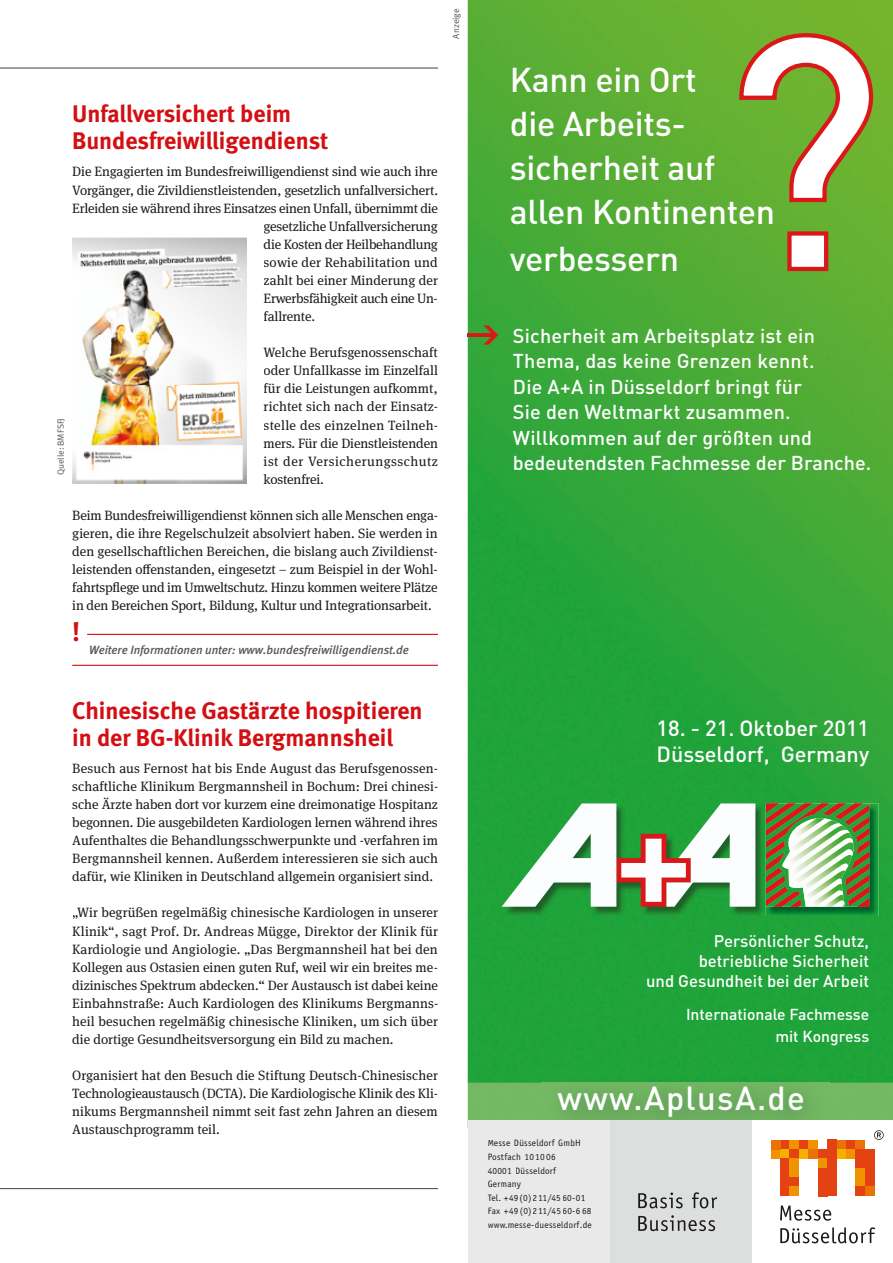
<style>
.page{position:relative;width:893px;height:1263px;background:#fff}
.page>*{position:absolute;margin:0;border:0;box-sizing:border-box;transform-origin:0 0}
.t1{font:500 34.05px/44.7px "DIN";letter-spacing:-.01em;color:#fff}
.t2{font:500 33px "DIN";letter-spacing:.04em;color:#fff}
.t3{font:700 27px "DGUV Meta";color:#d40f14}
.t4{font:700 24px/27px "DGUV Meta";color:#d40f14}
.t5{font:500 21.75px/26.1px "DIN";color:#fff}
.t6{font:500 19.8px/25.5px "DIN";letter-spacing:.01em;color:#fff}
.t7{font:500 16.65px/20px "DIN";color:#fff;text-align:right}
.t8{font:500 15.75px/22.2px "DIN";color:#fff;text-align:right}
.t9{font:13.5px/18px "DGUV Meta Serif";letter-spacing:-.01em;color:#1a1a18;text-align:justify}
.t10{font:13.5px "DGUV Meta Serif";letter-spacing:.015em;color:#1a1a18}
.t11{font:italic 500 12px "DGUV Meta";color:#575656}
.t12{font:9.3px/13.6px "Officina Sans";letter-spacing:.025em;color:#1a1a18}
.t13{font:9px "DGUV Meta";color:#575656}
</style>
<div class="page">
<hr style="left:87px;top:634px;width:351px;height:1px;background:#d40f14">
<hr style="left:72px;top:665px;width:366px;height:1px;background:#d40f14">
<img style="left:72px;top:237px;width:175px;height:247px">
<hr style="left:0;top:1188px;width:438px;height:1px;background:#575656">
<hr style="left:0;top:67px;width:438px;height:2px;background:#575656">
<img style="left:468px;top:0;width:425px;height:1083px">
<div style="left:468px;top:1083px;width:425px;height:37px;background:#74b864"></div>
<img style="left:541px;top:1069px;width:289px;height:51px">
<svg style="left:780px;top:1227px;width:95px;height:16px"></svg>
<svg style="left:780px;top:1205px;width:51px;height:16px"></svg>
<div style="left:771px;top:1149px;width:9px;height:9px;background:#f19200"></div>
<div style="left:780px;top:1140px;width:10px;height:9px;background:#e54213"></div>
<div style="left:780px;top:1149px;width:10px;height:9px;background:#f6b000"></div>
<div style="left:790px;top:1140px;width:9px;height:9px;background:#f19200"></div>
<div style="left:790px;top:1149px;width:9px;height:9px;background:#e54213"></div>
<div style="left:799px;top:1140px;width:9px;height:9px;background:#e54213"></div>
<div style="left:799px;top:1149px;width:9px;height:9px;background:#f6b000"></div>
<div style="left:808px;top:1140px;width:10px;height:9px;background:#f19200"></div>
<div style="left:808px;top:1149px;width:10px;height:9px;background:#eb7206"></div>
<div style="left:837px;top:1140px;width:9px;height:9px;background:#eb7206"></div>
<div style="left:837px;top:1149px;width:9px;height:9px;background:#f6b000"></div>
<div style="left:846px;top:1140px;width:9px;height:9px;background:#e54213"></div>
<div style="left:846px;top:1149px;width:9px;height:9px;background:#f19200"></div>
<div style="left:855px;top:1140px;width:10px;height:9px;background:#eb7206"></div>
<div style="left:855px;top:1149px;width:10px;height:19px;background:#e54213"></div>
<div style="left:865px;top:1149px;width:9px;height:38px;background:#e54213"></div>
<div style="left:780px;top:1158px;width:10px;height:38px;background:#e54213"></div>
<div style="left:790px;top:1158px;width:9px;height:19px;background:#f19200"></div>
<div style="left:790px;top:1177px;width:9px;height:10px;background:#e54213"></div>
<div style="left:790px;top:1187px;width:9px;height:9px;background:#f19200"></div>
<div style="left:855px;top:1168px;width:10px;height:19px;background:#f19200"></div>
<div style="left:865px;top:1187px;width:9px;height:9px;background:#eb7206"></div>
<div style="left:771px;top:1140px;width:9px;height:9px;background:#eb7206"></div>
<div style="left:818px;top:1149px;width:9px;height:9px;background:#e54213"></div>
<div style="left:818px;top:1158px;width:9px;height:10px;background:#f19200"></div>
<div style="left:818px;top:1168px;width:9px;height:28px;background:#e54213"></div>
<div style="left:827px;top:1140px;width:10px;height:56px;background:#e54213"></div>
<div style="left:855px;top:1187px;width:10px;height:9px;background:#e54213"></div>
<svg style="left:874px;top:1130px;width:10px;height:10px"></svg>
<div style="left:468px;top:1120px;width:142px;height:143px;background:#e9e9e9"></div>
<div style="left:610px;top:1120px;width:142px;height:143px;background:#dddede"></div>
<svg style="left:638px;top:1215px;width:77px;height:16px"></svg>
<svg style="left:638px;top:1192px;width:45px;height:16px"></svg>
<svg style="left:692px;top:1192px;width:25px;height:16px"></svg>
<img style="left:502px;top:803px;width:376px;height:113px">
<svg style="left:502px;top:803px;width:253px;height:104px"></svg>
<svg style="left:766px;top:803px;width:103px;height:104px"></svg>
<svg style="left:468px;top:325px;width:30px;height:20px"></svg>
<svg style="left:737px;top:31px;width:138px;height:242px"></svg>
<p class="t13" style="left:451px;top:39px;width:32px;rotate:-90deg">Anzeige</p>
<h3 class="t4" style="left:72px;top:101px;width:258px">Unfallversichert beim<br>Bundesfreiwilligendienst</h3>
<p class="t9" style="left:72px;top:163px;width:367px">Die Engagierten im Bundesfreiwilligendienst sind wie auch ihre</p>
<p class="t9" style="left:72px;top:181px;width:367px">Vorgänger, die Zivildienstleistenden, gesetzlich unfallversichert.</p>
<p class="t9" style="left:72px;top:199px;width:367px">Erleiden sie während ihres Einsatzes einen Unfall, übernimmt die</p>
<p class="t9" style="left:264px;top:217px;width:176px">gesetzliche Unfallversicherung</p>
<p class="t9" style="left:264px;top:235px;width:176px">die Kosten der Heilbehandlung</p>
<p class="t10" style="left:264px;top:254px;width:176px">sowie der Rehabilitation und</p>
<p class="t9" style="left:264px;top:272px;width:176px">zahlt bei einer Minderung der</p>
<p class="t9" style="left:264px;top:290px;width:176px">Erwerbsfähigkeit auch eine Un-</p>
<p class="t9" style="left:264px;top:308px;width:53px">fallrente.</p>
<p class="t9" style="left:264px;top:344px;width:176px">Welche Berufsgenossenschaft oder Unfallkasse im Einzelfall für die Leistungen aufkommt, richtet sich nach der Einsatz&shy;stelle des einzelnen Teilneh&shy;mers. Für die Dienstleistenden ist der Versicherungsschutz kostenfrei.</p>
<p class="t9" style="left:72px;top:506px;width:367px">Beim Bundesfreiwilligendienst können sich alle Menschen enga&shy;gieren, die ihre Regelschulzeit absolviert haben. Sie werden in den gesellschaftlichen Bereichen, die bislang auch Zivildienst&shy;leistenden offenstanden, eingesetzt – zum Beispiel in der Wohl&shy;fahrtspflege und im Umweltschutz. Hinzu kommen weitere Plätze in den Bereichen Sport, Bildung, Kultur und Integrationsarbeit.</p>
<h3 class="t3" style="left:72px;top:616px;width:9px">!</h3>
<p class="t11" style="left:89px;top:643px;width:321px">Weitere Informationen unter: www.bundesfreiwilligendienst.de</p>
<p class="t13" style="left:55px;top:475px;width:59px;rotate:-90deg">Quelle: BMFSFJ</p>
<h3 class="t4" style="left:72px;top:697px;width:352px">Chinesische Gastärzte hospitieren in der BG-Klinik Bergmannsheil</h3>
<p class="t9" style="left:72px;top:759px;width:367px">Besuch aus Fernost hat bis Ende August das Berufsgenossen&shy;schaftliche Klinikum Bergmannsheil in Bochum: Drei chinesi&shy;sche Ärzte haben dort vor kurzem eine dreimonatige Hospitanz begonnen. Die ausgebildeten Kardiologen lernen während ihres Aufenthaltes die Behandlungsschwerpunkte und -verfahren im Bergmannsheil kennen. Außerdem interessieren sie sich auch dafür, wie Kliniken in Deutschland allgemein organisiert sind.</p>
<p class="t9" style="left:72px;top:904px;width:367px">„Wir begrüßen regelmäßig chinesische Kardiologen in unserer Klinik“, sagt Prof. Dr. Andreas Mügge, Direktor der Klinik für Kardiologie und Angiologie. „Das Bergmannsheil hat bei den Kollegen aus Ostasien einen guten Ruf, weil wir ein breites me&shy;dizinisches Spektrum abdecken.“ Der Austausch ist dabei keine Einbahnstraße: Auch Kardiologen des Klinikums Bergmanns&shy;heil besuchen regelmäßig chinesische Kliniken, um sich über die dortige Gesundheitsversorgung ein Bild zu machen.</p>
<p class="t9" style="left:72px;top:1067px;width:367px">Organisiert hat den Besuch die Stiftung Deutsch-Chinesischer Technologieaustausch (DCTA). Die Kardiologische Klinik des Kli&shy;nikums Bergmannsheil nimmt seit fast zehn Jahren an diesem Austauschprogramm teil.</p>
<h1 class="t1" style="left:510px;top:57px;width:267px">Kann ein Ort<br>die Arbeits&shy;sicher heit auf allen Kontinenten verbessern</h1>
<h3 class="t6" style="left:513px;top:322px;width:360px">Sicherheit am Arbeitsplatz ist ein<br>Thema, das keine Grenzen kennt.<br>Die A+A in Düsseldorf bringt für<br>Sie den Weltmarkt zusammen.<br>Willkommen auf der größten und bedeutendsten Fachmesse der Branche.</h3>
<h3 class="t5" style="left:656px;top:715px;width:214px">18. - 21. Oktober 2011<br>Düsseldorf, Germany</h3>
<p class="t7" style="left:646px;top:930px;width:225px">Persönlicher Schutz, betriebliche Sicherheit<br>und Gesundheit bei der Arbeit</p>
<p class="t8" style="left:686px;top:1002px;width:185px">Internationale Fachmesse mit Kongress</p>
<h2 class="t2" style="left:558px;top:1077px;width:249px">www.AplusA.de</h2>
<p class="t12" style="left:488px;top:1136px;width:106px">Messe Düsseldorf GmbH<br>Postfach 1010 06<br>40001 Düsseldorf<br>Germany<br>Tel. +49(0)211/45 60-01<br>Fax +49(0)211/45 60-6 68 www.messe-duesseldorf.de</p>
</div>
